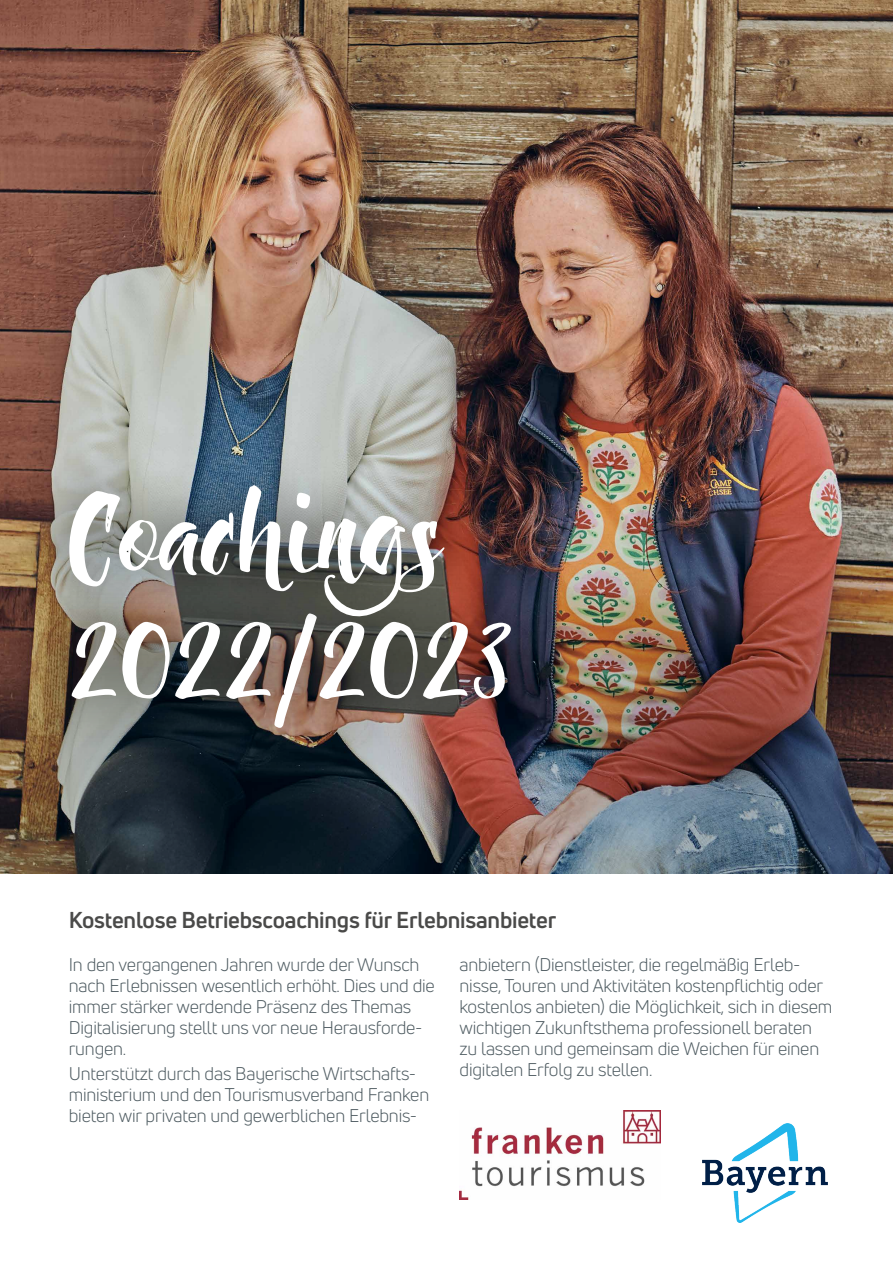
<style>
.page{position:relative;width:893px;height:1263px;background:#fff}
.page>*{position:absolute;margin:0;border:0;box-sizing:border-box;transform-origin:0 0}
.t1{font:127.65px "Dragonflight Pro Regular";color:#fff}
.t2{font:700 22.5px "Uni Neue";letter-spacing:-.01em;color:#4a4a49}
.t3{font:18px/21px "Uni Neue";letter-spacing:-.01em;color:#4e5b61}
</style>
<div class="page">
<img style="left:0;top:0;width:893px;height:468px">
<svg style="left:0;top:468px;width:422px;height:405px;background:#303233"></svg>
<img style="left:422px;top:468px;width:471px;height:405px">
<img style="left:459px;top:1111px;width:201px;height:88px">
<img style="left:703px;top:1124px;width:125px;height:99px">
<div style="left:23px;top:566px;width:536px;height:209px;background:#000;opacity:.75"></div>
<div style="left:17px;top:437px;width:393px;height:204px;background:#000;opacity:.75"></div>
<div style="left:348px;top:471px;width:141px;height:171px;background:#000;opacity:.75"></div>
<svg style="left:323px;top:516px;width:82px;height:104px"></svg>
<h1 class="t1" style="left:65px;top:450px;width:376px">Coachin s</h1>
<h1 class="t1" style="left:69px;top:578px;width:446px">2022/2023</h1>
<p class="t2" style="left:69px;top:906px;width:489px">Kostenlose Betriebscoachings für Erlebnisanbieter</p>
<p class="t3" style="left:69px;top:953px;width:368px">In den vergangenen Jahren wurde der Wunsch nach Erlebnissen wesentlich erhöht. Dies und die immer stärker werdende Präsenz des Themas Digitalisierung stellt uns vor neue Herausforde&shy;rungen.</p>
<p class="t3" style="left:69px;top:1063px;width:362px">Unterstützt durch das Bayerische Wirtschafts&shy;ministerium und den Tourismusverband Franken bieten wir privaten und gewerblichen Erlebnis-</p>
<p class="t3" style="left:460px;top:953px;width:374px">anbietern (Dienstleister, die regelmäßig Erleb&shy;nisse, Touren und Aktivitäten kostenpflichtig oder kostenlos anbieten) die Möglichkeit, sich in diesem wichtigen Zukunftsthema professionell beraten zu lassen und gemeinsam die Weichen für einen digitalen Erfolg zu stellen.</p>
</div>
